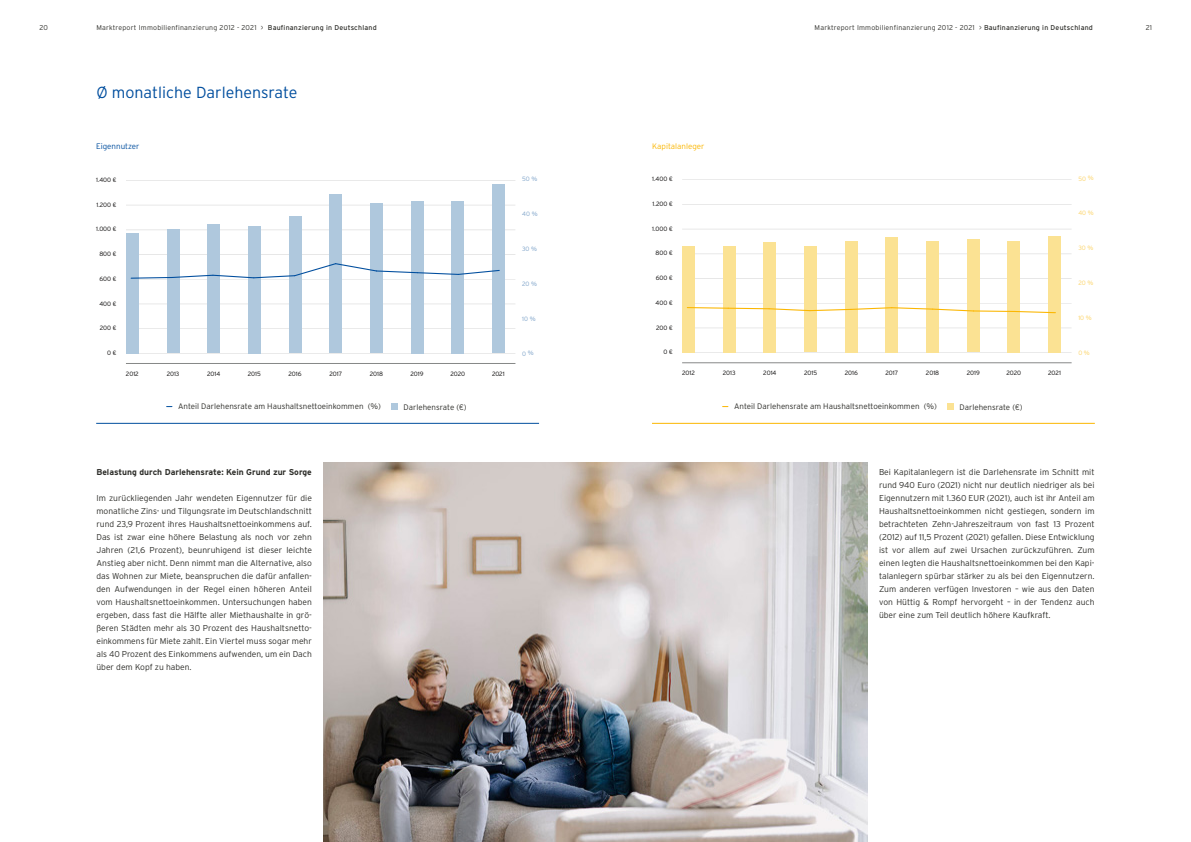
<style>
.page{position:relative;width:1191px;height:842px;background:#fff}
.page>*{position:absolute;margin:0;border:0;box-sizing:border-box;transform-origin:0 0}
.t1{font:300 16px "Interstate";color:#004e9e}
.t2{font:300 8.5px/13px "Interstate";color:#2e2e2a;text-align:justify}
.t3{font:700 8.5px "Interstate";color:#2e2e2a}
.t4{font:300 8px "Interstate";color:#2e2e2a}
.t5{font:300 8px "Interstate";color:#fbb600}
.t6{font:300 8px "Interstate";color:#004e9e}
.t7{font:300 7px "Interstate";letter-spacing:.03em;color:#2e2e2a}
.t8{font:300 6.2px "Interstate";color:#030000}
.t9{font:300 6.2px "Interstate";letter-spacing:-.01em;color:#7ba1c8}
.t10{font:300 6.2px "Interstate";letter-spacing:-.01em;color:#fcd262}
.s1{font-weight:400}
</style>
<div class="page">
<hr style="left:126px;top:328px;width:389px;height:1px;background:#030000">
<hr style="left:126px;top:353px;width:389px;height:1px;background:#030000">
<hr style="left:126px;top:304px;width:389px;height:1px;background:#030000">
<hr style="left:126px;top:279px;width:389px;height:1px;background:#030000">
<hr style="left:126px;top:180px;width:389px;height:1px;background:#030000">
<hr style="left:126px;top:205px;width:389px;height:1px;background:#030000">
<hr style="left:126px;top:230px;width:389px;height:1px;background:#030000">
<hr style="left:126px;top:254px;width:389px;height:1px;background:#030000">
<hr style="left:126px;top:363px;width:389px;height:1px;background:#878988">
<div style="left:126px;top:233px;width:13px;height:120px;background:#afc8dd"></div>
<div style="left:167px;top:229px;width:12px;height:124px;background:#afc8dd"></div>
<div style="left:207px;top:224px;width:13px;height:129px;background:#afc8dd"></div>
<div style="left:248px;top:226px;width:13px;height:127px;background:#afc8dd"></div>
<div style="left:289px;top:217px;width:12px;height:136px;background:#afc8dd"></div>
<div style="left:329px;top:195px;width:13px;height:158px;background:#afc8dd"></div>
<div style="left:370px;top:203px;width:13px;height:150px;background:#afc8dd"></div>
<div style="left:411px;top:201px;width:12px;height:152px;background:#afc8dd"></div>
<div style="left:451px;top:201px;width:13px;height:152px;background:#afc8dd"></div>
<div style="left:491px;top:185px;width:13px;height:168px;background:#afc8dd"></div>
<svg style="left:130px;top:262px;width:370px;height:17px"></svg>
<div style="left:391px;top:403px;width:7px;height:7px;background:#afc8dd"></div>
<hr style="left:97px;top:423px;width:441px;height:1px;background:#004e9e">
<hr style="left:682px;top:328px;width:389px;height:1px;background:#030000">
<hr style="left:682px;top:352px;width:389px;height:1px;background:#030000">
<hr style="left:682px;top:303px;width:389px;height:1px;background:#030000">
<hr style="left:682px;top:278px;width:389px;height:1px;background:#030000">
<hr style="left:682px;top:179px;width:389px;height:1px;background:#030000">
<hr style="left:682px;top:204px;width:389px;height:1px;background:#030000">
<hr style="left:682px;top:229px;width:389px;height:1px;background:#030000">
<hr style="left:682px;top:254px;width:389px;height:1px;background:#030000">
<hr style="left:682px;top:363px;width:389px;height:1px;background:#878988">
<div style="left:682px;top:246px;width:13px;height:106px;background:#fbe293"></div>
<div style="left:723px;top:246px;width:12px;height:106px;background:#fbe293"></div>
<div style="left:763px;top:242px;width:13px;height:110px;background:#fbe293"></div>
<div style="left:804px;top:247px;width:13px;height:105px;background:#fbe293"></div>
<div style="left:845px;top:241px;width:12px;height:111px;background:#fbe293"></div>
<div style="left:885px;top:237px;width:13px;height:115px;background:#fbe293"></div>
<div style="left:926px;top:241px;width:13px;height:111px;background:#fbe293"></div>
<div style="left:967px;top:239px;width:12px;height:113px;background:#fbe293"></div>
<div style="left:1007px;top:241px;width:13px;height:111px;background:#fbe293"></div>
<div style="left:1047px;top:236px;width:13px;height:116px;background:#fbe293"></div>
<svg style="left:686px;top:306px;width:370px;height:8px"></svg>
<div style="left:947px;top:403px;width:7px;height:7px;background:#fbe293"></div>
<hr style="left:652px;top:423px;width:442px;height:1px;background:#fbb600">
<img style="left:323px;top:462px;width:544px;height:380px">
<p class="t7" style="left:39px;top:24px;width:10px">20</p>
<p class="t7" style="left:96px;top:24px;width:282px">Marktreport Immobilienfinanzierung 2012 - 2021 &gt; <span class="s1">Baufinanzierung in Deutschland</span></p>
<p class="t7" style="left:814px;top:24px;width:280px">Marktreport Immobilienfinanzierung 2012 - 2021 &gt; <span class="s1">Baufinanzierung in Deutschland</span></p>
<p class="t7" style="left:1145px;top:24px;width:8px">21</p>
<h1 class="t1" style="left:96px;top:83px;width:202px">Ø monatliche Darlehensrate</h1>
<p class="t6" style="left:96px;top:142px;width:45px">Eigennutzer</p>
<p class="t5" style="left:652px;top:141px;width:54px">Kapitalanleger</p>
<p class="t8" style="left:96px;top:176px;width:22px">1.400 €</p>
<p class="t8" style="left:96px;top:201px;width:22px">1.200 €</p>
<p class="t8" style="left:96px;top:226px;width:22px">1.000 €</p>
<p class="t8" style="left:99px;top:250px;width:19px">800 €</p>
<p class="t8" style="left:99px;top:275px;width:19px">600 €</p>
<p class="t9" style="left:522px;top:176px;width:17px">50 %</p>
<p class="t9" style="left:522px;top:210px;width:17px">40 %</p>
<p class="t9" style="left:522px;top:245px;width:17px">30 %</p>
<p class="t9" style="left:522px;top:280px;width:17px">20 %</p>
<p class="t8" style="left:652px;top:175px;width:22px">1.400 €</p>
<p class="t8" style="left:652px;top:200px;width:22px">1.200 €</p>
<p class="t8" style="left:652px;top:225px;width:22px">1.000 €</p>
<p class="t8" style="left:655px;top:250px;width:19px">800 €</p>
<p class="t8" style="left:655px;top:274px;width:19px">600 €</p>
<p class="t10" style="left:1078px;top:175px;width:17px">50 %</p>
<p class="t10" style="left:1078px;top:210px;width:17px">40 %</p>
<p class="t10" style="left:1078px;top:245px;width:17px">30 %</p>
<p class="t10" style="left:1078px;top:279px;width:17px">20 %</p>
<p class="t8" style="left:99px;top:300px;width:19px">400 €</p>
<p class="t8" style="left:100px;top:325px;width:18px">200 €</p>
<p class="t9" style="left:522px;top:315px;width:15px">10 %</p>
<p class="t8" style="left:655px;top:299px;width:19px">400 €</p>
<p class="t8" style="left:656px;top:324px;width:18px">200 €</p>
<p class="t10" style="left:1078px;top:314px;width:15px">10 %</p>
<p class="t8" style="left:107px;top:349px;width:11px">0 €</p>
<p class="t9" style="left:522px;top:350px;width:13px">0 %</p>
<p class="t8" style="left:663px;top:349px;width:11px">0 €</p>
<p class="t10" style="left:1078px;top:349px;width:13px">0 %</p>
<p class="t8" style="left:126px;top:370px;width:14px">2012</p>
<p class="t8" style="left:167px;top:370px;width:14px">2013</p>
<p class="t8" style="left:207px;top:370px;width:15px">2014</p>
<p class="t8" style="left:248px;top:370px;width:15px">2015</p>
<p class="t8" style="left:288px;top:370px;width:15px">2016</p>
<p class="t8" style="left:329px;top:370px;width:14px">2017</p>
<p class="t8" style="left:370px;top:370px;width:15px">2018</p>
<p class="t8" style="left:410px;top:370px;width:15px">2019</p>
<p class="t8" style="left:450px;top:370px;width:16px">2020</p>
<p class="t8" style="left:492px;top:370px;width:14px">2021</p>
<p class="t8" style="left:682px;top:370px;width:14px">2012</p>
<p class="t8" style="left:723px;top:370px;width:14px">2013</p>
<p class="t8" style="left:763px;top:370px;width:15px">2014</p>
<p class="t8" style="left:804px;top:370px;width:15px">2015</p>
<p class="t8" style="left:844px;top:370px;width:15px">2016</p>
<p class="t8" style="left:885px;top:370px;width:14px">2017</p>
<p class="t8" style="left:926px;top:370px;width:15px">2018</p>
<p class="t8" style="left:966px;top:370px;width:15px">2019</p>
<p class="t8" style="left:1006px;top:370px;width:16px">2020</p>
<p class="t8" style="left:1048px;top:370px;width:14px">2021</p>
<p class="t4" style="left:178px;top:402px;width:204px">Anteil Darlehensrate am Haushaltsnettoeinkommen (%)</p>
<p class="t4" style="left:403px;top:402px;width:65px">Darlehensrate (€)</p>
<p class="t4" style="left:734px;top:402px;width:204px">Anteil Darlehensrate am Haushaltsnettoeinkommen (%)</p>
<p class="t4" style="left:959px;top:402px;width:65px">Darlehensrate (€)</p>
<p class="t3" style="left:96px;top:467px;width:217px">Belastung durch Darlehensrate: Kein Grund zur Sorge</p>
<p class="t2" style="left:96px;top:491px;width:217px">Im zurückliegenden Jahr wendeten Eigennutzer für die monatliche Zins- und Tilgungsrate im Deutschlandschnitt rund 23,9 Prozent ihres Haushaltsnettoeinkommens auf.<br>Das ist zwar eine höhere Belastung als noch vor zehn Jahren (21,6 Prozent), beunruhigend ist dieser leichte Anstieg aber nicht. Denn nimmt man die Alternative, also das Wohnen zur Miete, beanspruchen die dafür anfallen&shy;den Aufwendungen in der Regel einen höheren Anteil vom Haushaltsnettoeinkommen. Untersuchungen haben ergeben, dass fast die Hälfte aller Miethaushalte in grö&shy;ßeren Städten mehr als 30 Prozent des Haushaltsnetto&shy;einkommens für Miete zahlt. Ein Viertel muss sogar mehr als 40 Prozent des Einkommens aufwenden, um ein Dach über dem Kopf zu haben.</p>
<p class="t2" style="left:879px;top:465px;width:217px">Bei Kapitalanlegern ist die Darlehensrate im Schnitt mit rund 940 Euro (2021) nicht nur deutlich niedriger als bei Eigennutzern mit 1.360 EUR (2021), auch ist ihr Anteil am Haushaltsnettoeinkommen nicht gestiegen, sondern im betrachteten Zehn-Jahreszeitraum von fast 13 Prozent (2012) auf 11,5 Prozent (2021) gefallen. Diese Entwicklung ist vor allem auf zwei Ursachen zurückzuführen. Zum einen legten die Haushaltsnettoeinkommen bei den Kapi&shy;talanlegern spürbar stärker zu als bei den Eigennutzern.<br>Zum anderen verfügen Investoren – wie aus den Daten von Hüttig &amp; Rompf hervorgeht – in der Tendenz auch über eine zum Teil deutlich höhere Kaufkraft.</p>
</div>
